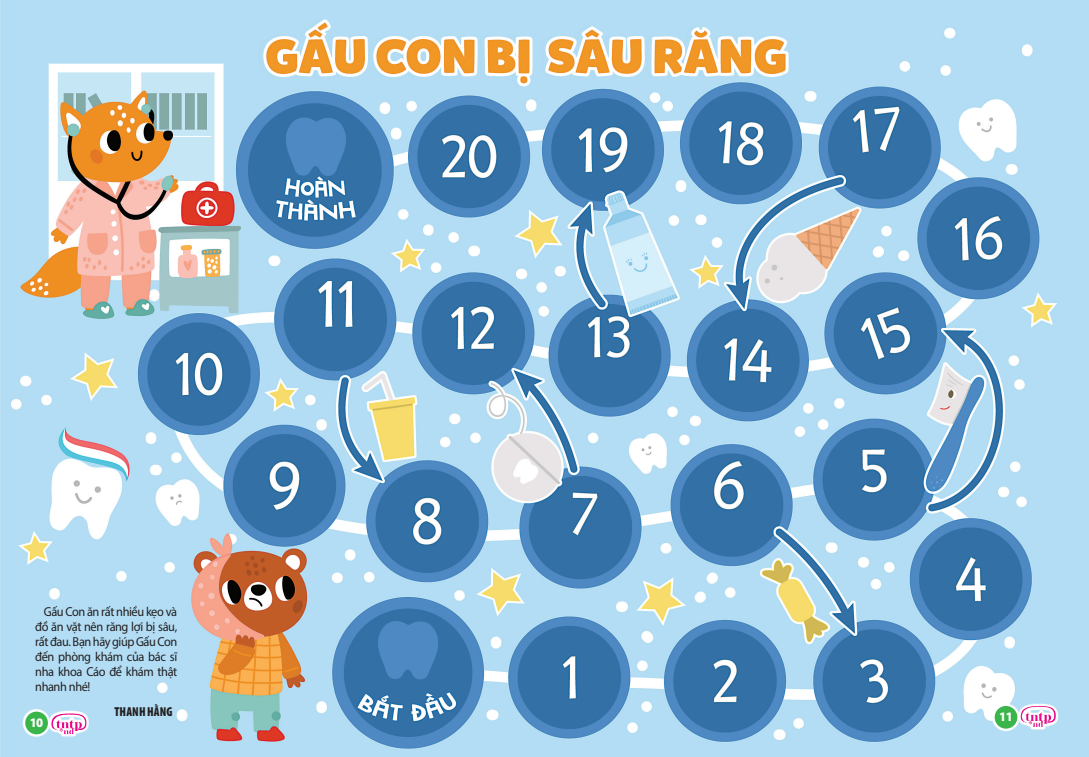
<style>
.page{position:relative;width:1089px;height:757px;background:#fff}
.page>*{position:absolute;margin:0;border:0;box-sizing:border-box;transform-origin:0 0}
.t1{font:13px/15px "Myriad Pro";letter-spacing:-.035em;color:#231f20;text-align:justify;scale:.95 1}
.t2{font:900 condensed 13px "Myriad Pro";letter-spacing:.01em;color:#231f20;scale:.95 1}
.t3{font:900 13px "Myriad Pro";color:#fff;scale:.95 1}
</style>
<div class="page">
<img style="left:0;top:0;width:1088px;height:757px">
<svg style="left:51px;top:711px;width:38px;height:26px"></svg>
<img style="left:51px;top:713px;width:31px;height:21px">
<svg style="left:22px;top:709px;width:29px;height:28px"></svg>
<div style="left:25px;top:711px;width:23px;height:23px;background:#3ab54a;border-radius:50%"></div>
<svg style="left:1020px;top:703px;width:38px;height:27px"></svg>
<img style="left:1020px;top:706px;width:31px;height:21px">
<svg style="left:991px;top:703px;width:29px;height:28px"></svg>
<div style="left:994px;top:706px;width:23px;height:23px;background:#3ab54a;border-radius:50%"></div>
<p class="t1" style="left:35px;top:604px;width:151px;text-indent:9px">Gấu Con ăn rất nhiều kẹo và đồ ăn vặt nên răng lợi bị sâu, rất đau. Bạn hãy giúp Gấu Con đến phòng khám của bác sĩ nha khoa Cáo để khám thật nhanh nhé!</p>
<p class="t3" style="left:30px;top:713px;width:16px">10</p>
<p class="t2" style="left:114px;top:703px;width:63px">THANH HẰNG</p>
<p class="t3" style="left:999px;top:708px;width:16px">11</p>
</div>
